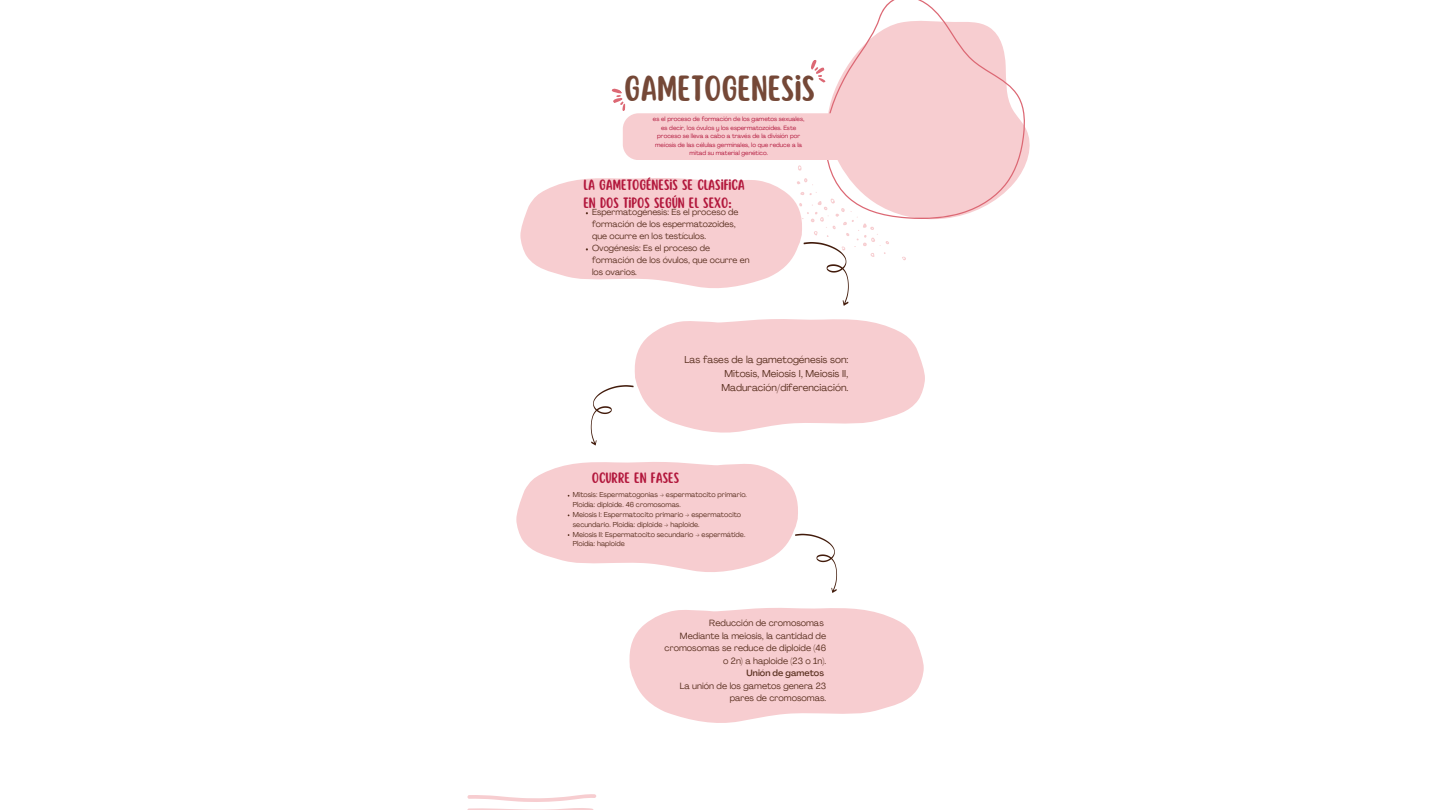
<style>
.page{position:relative;width:1440px;height:810px;background:#fff}
.page>*{position:absolute;margin:0;border:0;box-sizing:border-box;transform-origin:0 0}
.t1{font:31.8px "Scripter";color:#754837}
.t2{font:13.2px/18.3px "Scripter";color:#b2173c}
.t3{font:9.9px/13.8px "Agrandir";color:#5b3121;text-align:right}
.t4{font:9px/12.4px "Agrandir";color:#5b3121;text-align:right}
.t5{font:8.7px/12.1px "Agrandir";color:#5b3121}
.t6{font:7.1px/9.8px "Agrandir";color:#5b3121}
.t7{font:6.1px/8.5px "Agrandir";color:#b2173c;text-align:center}
.s1{font-weight:500}
</style>
<div class="page">
<svg style="left:629px;top:608px;width:295px;height:115px;background:#f8d4d7"></svg>
<svg style="left:591px;top:319px;width:334px;height:126px"></svg>
<svg style="left:467px;top:794px;width:129px;height:8px"></svg>
<svg style="left:467px;top:808px;width:127px;height:2px"></svg>
<svg style="left:520px;top:0;width:510px;height:306px"></svg>
<svg style="left:516px;top:462px;width:321px;height:131px"></svg>
<p class="t1" style="left:624px;top:73px;width:192px">GAMETOGENESIS</p>
<p class="t7" style="left:653px;top:115px;width:153px">es el proceso de formación de los gametos sexuales, es decir, los óvulos y los espermatozoides. Este proceso se lleva a cabo a través de la división por meiosis de las células germinales, lo que reduce a la mitad su material genético.</p>
<p class="t2" style="left:583px;top:176px;width:163px">LA GAMETOGÉNESIS SE CLASIFICA<br>EN DOS TIPOS SEGÚN EL SEXO:</p>
<h1 class="t5" style="left:592px;top:207px;width:148px">Espermatogénesis: Es el proceso de formación de los espermatozoides, que ocurre en los testículos.</h1>
<p class="t5" style="left:592px;top:243px;width:159px">Ovogénesis: Es el proceso de formación de los óvulos, que ocurre en los ovarios.</p>
<p class="t3" style="left:684px;top:354px;width:165px">Las fases de la gametogénesis son:<br>Mitosis, Meiosis I, Meiosis II,<br>Maduración/diferenciación.</p>
<p class="t2" style="left:592px;top:470px;width:89px">OCURRE EN FASES</p>
<p class="t6" style="left:573px;top:490px;width:176px">Mitosis: Espermatogonias → espermatocito primario.<br>Ploidía: diploide. 46 cromosomas.</p>
<h2 class="t6" style="left:573px;top:510px;width:170px">Meiosis I: Espermatocito primario → espermatocito secundario. Ploidía: diploide → haploide.</h2>
<p class="t6" style="left:573px;top:530px;width:174px">Meiosis II: Espermatocito secundario → espermátide.<br>Ploidía: haploide</p>
<p class="t4" style="left:665px;top:618px;width:163px">Reducción de cromosomas<br>Mediante la meiosis, la cantidad de cromosomas se reduce de diploide (46 o 2n) a haploide (23 o 1n).<br><span class="s1">Unión de gametos<br></span>La unión de los gametos genera 23 pares de cromosomas.</p>
</div>
